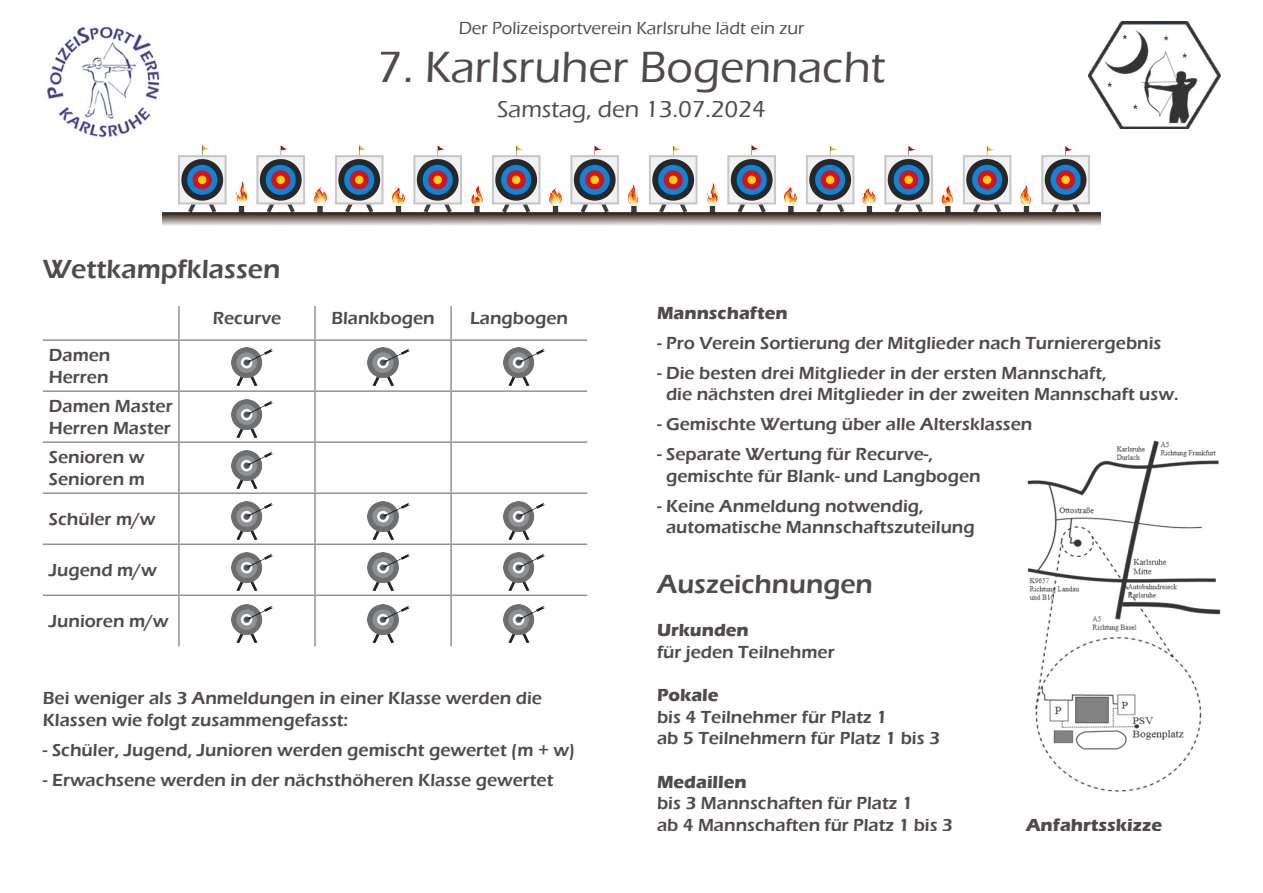
<style>
.page{position:relative;width:1263px;height:893px;background:#fff}
.page>*{position:absolute;margin:0;border:0;box-sizing:border-box;transform-origin:0 0}
.t1{font:500 45px "Eras ITC";color:#231f20}
.t2{font:600 27px "Eras ITC";color:#231f20}
.t3{font:500 24px "Eras ITC";color:#231f20}
.t4{font:600 18px/21.6px "Eras ITC";color:#231f20}
.t5{font:700 18px "Eras ITC";color:#231f20}
.t6{font:500 18px "Eras ITC";color:#231f20}
</style>
<div class="page">
<hr style="left:178px;top:306px;width:2px;height:33px;background:#787677">
<hr style="left:314px;top:306px;width:2px;height:33px;background:#787677">
<hr style="left:450px;top:306px;width:2px;height:33px;background:#787677">
<hr style="left:43px;top:339px;width:136px;height:2px;background:#787677">
<hr style="left:179px;top:339px;width:136px;height:2px;background:#787677">
<hr style="left:178px;top:341px;width:2px;height:49px;background:#787677">
<hr style="left:315px;top:339px;width:136px;height:2px;background:#787677">
<hr style="left:314px;top:341px;width:2px;height:49px;background:#787677">
<hr style="left:451px;top:339px;width:136px;height:2px;background:#787677">
<hr style="left:450px;top:341px;width:2px;height:49px;background:#787677">
<hr style="left:43px;top:390px;width:136px;height:2px;background:#787677">
<hr style="left:179px;top:390px;width:136px;height:2px;background:#787677">
<hr style="left:178px;top:392px;width:2px;height:49px;background:#787677">
<hr style="left:315px;top:390px;width:136px;height:2px;background:#787677">
<hr style="left:314px;top:392px;width:2px;height:49px;background:#787677">
<hr style="left:451px;top:390px;width:136px;height:2px;background:#787677">
<hr style="left:450px;top:392px;width:2px;height:49px;background:#787677">
<hr style="left:43px;top:441px;width:136px;height:2px;background:#787677">
<hr style="left:179px;top:441px;width:136px;height:2px;background:#787677">
<hr style="left:178px;top:443px;width:2px;height:49px;background:#787677">
<hr style="left:315px;top:441px;width:136px;height:2px;background:#787677">
<hr style="left:314px;top:443px;width:2px;height:49px;background:#787677">
<hr style="left:451px;top:441px;width:136px;height:2px;background:#787677">
<hr style="left:450px;top:443px;width:2px;height:49px;background:#787677">
<hr style="left:43px;top:492px;width:136px;height:2px;background:#787677">
<hr style="left:179px;top:492px;width:136px;height:2px;background:#787677">
<hr style="left:178px;top:494px;width:2px;height:49px;background:#787677">
<hr style="left:315px;top:492px;width:136px;height:2px;background:#787677">
<hr style="left:314px;top:494px;width:2px;height:49px;background:#787677">
<hr style="left:451px;top:492px;width:136px;height:2px;background:#787677">
<hr style="left:450px;top:494px;width:2px;height:49px;background:#787677">
<hr style="left:43px;top:543px;width:136px;height:2px;background:#787677">
<hr style="left:179px;top:543px;width:136px;height:2px;background:#787677">
<hr style="left:178px;top:545px;width:2px;height:49px;background:#787677">
<hr style="left:315px;top:543px;width:136px;height:2px;background:#787677">
<hr style="left:314px;top:545px;width:2px;height:49px;background:#787677">
<hr style="left:451px;top:543px;width:136px;height:2px;background:#787677">
<hr style="left:450px;top:545px;width:2px;height:49px;background:#787677">
<hr style="left:43px;top:594px;width:136px;height:2px;background:#787677">
<hr style="left:179px;top:594px;width:136px;height:2px;background:#787677">
<hr style="left:178px;top:596px;width:2px;height:50px;background:#787677">
<hr style="left:315px;top:594px;width:136px;height:2px;background:#787677">
<hr style="left:314px;top:596px;width:2px;height:50px;background:#787677">
<hr style="left:451px;top:594px;width:136px;height:2px;background:#787677">
<hr style="left:450px;top:596px;width:2px;height:50px;background:#787677">
<img style="left:231px;top:348px;width:43px;height:38px">
<img style="left:504px;top:348px;width:42px;height:38px">
<img style="left:368px;top:348px;width:42px;height:38px">
<img style="left:231px;top:399px;width:43px;height:38px">
<img style="left:231px;top:450px;width:43px;height:38px">
<img style="left:231px;top:502px;width:43px;height:38px">
<img style="left:504px;top:502px;width:42px;height:38px">
<img style="left:368px;top:502px;width:42px;height:38px">
<img style="left:231px;top:553px;width:43px;height:38px">
<img style="left:504px;top:553px;width:42px;height:38px">
<img style="left:368px;top:553px;width:42px;height:38px">
<img style="left:231px;top:604px;width:43px;height:38px">
<img style="left:504px;top:604px;width:42px;height:38px">
<img style="left:368px;top:604px;width:42px;height:38px">
<img style="left:1027px;top:440px;width:193px;height:352px">
<img style="left:1089px;top:22px;width:131px;height:107px">
<img style="left:47px;top:26px;width:113px;height:112px">
<img style="left:163px;top:146px;width:937px;height:80px">
<h2 class="t2" style="left:43px;top:254px;width:239px">Wettkampfklassen</h2>
<p class="t6" style="left:458px;top:18px;width:347px">Der Polizeisportverein Karlsruhe lädt ein zur</p>
<h1 class="t1" style="left:378px;top:42px;width:509px">7. Karlsruher Bogennacht</h1>
<h3 class="t3" style="left:497px;top:96px;width:270px">Samstag, den 13.07.2024</h3>
<p class="t4" style="left:49px;top:344px;width:63px">Damen<br>Herren</p>
<p class="t4" style="left:49px;top:395px;width:125px">Damen Master<br>Herren Master</p>
<p class="t4" style="left:49px;top:446px;width:97px">Senioren w<br>Senioren m</p>
<p class="t4" style="left:49px;top:508px;width:108px">Schüler m/w</p>
<p class="t4" style="left:49px;top:559px;width:109px">Jugend m/w</p>
<p class="t4" style="left:49px;top:610px;width:121px">Junioren m/w</p>
<p class="t4" style="left:213px;top:308px;width:70px">Recurve</p>
<p class="t4" style="left:331px;top:308px;width:105px">Blankbogen</p>
<p class="t4" style="left:470px;top:308px;width:100px">Langbogen</p>
<p class="t4" style="left:43px;top:687px;width:501px">Bei weniger als 3 Anmeldungen in einer Klasse werden die<br>Klassen wie folgt zusammengefasst:</p>
<p class="t4" style="left:43px;top:739px;width:534px">- Schüler, Jugend, Junioren werden gemischt gewertet (m + w)</p>
<p class="t4" style="left:43px;top:769px;width:512px">- Erwachsene werden in der nächsthöheren Klasse gewertet</p>
<p class="t5" style="left:657px;top:302px;width:132px">Mannschaften</p>
<p class="t4" style="left:657px;top:332px;width:506px">- Pro Verein Sortierung der Mitglieder nach Turnierergebnis</p>
<p class="t4" style="left:666px;top:362px;width:514px;text-indent:-9px">- Die besten drei Mitglieder in der ersten Mannschaft,<br>die nächsten drei Mitglieder in der zweiten Mannschaft usw.</p>
<p class="t4" style="left:657px;top:414px;width:377px">- Gemischte Wertung über alle Altersklassen</p>
<p class="t4" style="left:666px;top:444px;width:316px;text-indent:-9px">- Separate Wertung für Recurve-, gemischte für Blank- und Langbogen</p>
<p class="t4" style="left:666px;top:495px;width:310px;text-indent:-9px">- Keine Anmeldung notwendig, automatische Mannschaftszuteilung</p>
<h2 class="t2" style="left:657px;top:569px;width:217px">Auszeichnungen</h2>
<p class="t5" style="left:657px;top:620px;width:93px">Urkunden</p>
<p class="t4" style="left:657px;top:641px;width:179px">für jeden Teilnehmer</p>
<p class="t5" style="left:657px;top:685px;width:63px">Pokale</p>
<p class="t4" style="left:657px;top:706px;width:285px">bis 4 Teilnehmer für Platz 1<br>ab 5 Teilnehmern für Platz 1 bis 3</p>
<p class="t5" style="left:657px;top:771px;width:91px">Medaillen</p>
<p class="t4" style="left:657px;top:792px;width:297px">bis 3 Mannschaften für Platz 1<br>ab 4 Mannschaften für Platz 1 bis 3</p>
<p class="t5" style="left:1026px;top:814px;width:138px">Anfahrtsskizze</p>
</div>
